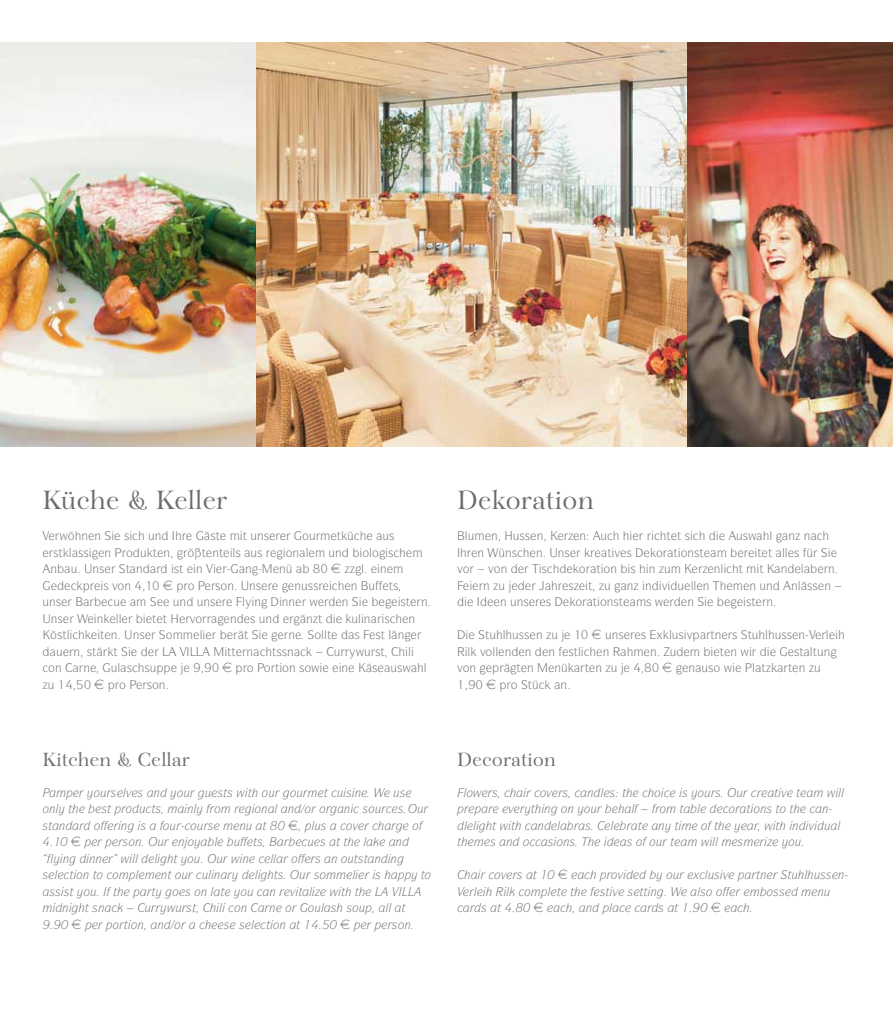
<style>
.page{position:relative;width:893px;height:1021px;background:#fff}
.page>*{position:absolute;margin:0;border:0;box-sizing:border-box;transform-origin:0 0}
.t1{font:27px "Aria Pro";color:#6f6b67}
.t2{font:19.5px "Aria Pro";color:#6f6b67}
.t3{font:12px "Itc Symbol";color:#6f6b67}
.t4{font:italic 12px "Itc Symbol";color:#6f6b67}
.t5{font:12px "Euro font";color:#6f6b67}
</style>
<div class="page">
<img style="left:0;top:43px;width:893px;height:403px">
<h1 class="t1" style="left:43px;top:484px;width:186px">Küche &amp; Keller</h1>
<p class="t3" style="left:124px;top:528px;width:39px">▲ ◆■</p>
<p class="t3" style="left:243px;top:528px;width:28px">▼ ◆■▲</p>
<p class="t3" style="left:53px;top:545px;width:37px">▲▼ ● ▲▲</p>
<p class="t3" style="left:105px;top:545px;width:67px">■ □◆▼■</p>
<p class="t3" style="left:202px;top:545px;width:62px">▼ ■▼ ●▲ ◆▲</p>
<p class="t3" style="left:286px;top:545px;width:24px">□■ ●</p>
<p class="t3" style="left:362px;top:545px;width:33px">□●□ ▲</p>
<p class="t3" style="left:174px;top:561px;width:30px">▲▼ ■</p>
<p class="t3" style="left:245px;top:561px;width:49px">■ ■✓</p>
<p class="t5" style="left:331px;top:562px;width:11px">E</p>
<p class="t3" style="left:103px;top:578px;width:40px">▲ ❖□■ ✔</p>
<p class="t5" style="left:163px;top:578px;width:33px">E □</p>
<p class="t3" style="left:215px;top:578px;width:20px">▲□■</p>
<p class="t3" style="left:294px;top:578px;width:25px">■◆▲▲</p>
<p class="t3" style="left:351px;top:578px;width:49px">■ ◆ ▼▲</p>
<p class="t3" style="left:43px;top:594px;width:20px">◆■▲</p>
<p class="t3" style="left:173px;top:594px;width:44px">◆■ ◆■▲</p>
<p class="t3" style="left:342px;top:594px;width:8px">■</p>
<p class="t3" style="left:401px;top:594px;width:29px">▲▼ ■</p>
<p class="t3" style="left:97px;top:611px;width:26px">■ ●●</p>
<p class="t3" style="left:152px;top:611px;width:51px">▼▼ ★ ❖□</p>
<p class="t3" style="left:230px;top:611px;width:44px">■ ▲ ◆■</p>
<p class="t3" style="left:351px;top:611px;width:40px">◆●■ ▲</p>
<p class="t3" style="left:409px;top:611px;width:8px">■</p>
<p class="t3" style="left:57px;top:627px;width:14px">▲▼●</p>
<p class="t3" style="left:288px;top:627px;width:44px">■ □●●▼</p>
<p class="t3" style="left:355px;top:627px;width:51px">▲ ▲▼ ● ■</p>
<p class="t3" style="left:56px;top:644px;width:42px">◆ ■ ▲▼</p>
<p class="t3" style="left:227px;top:644px;width:28px">▼▼ ■</p>
<p class="t3" style="left:272px;top:644px;width:23px">▼▲▲■</p>
<p class="t3" style="left:334px;top:644px;width:52px">◆ ◆▲▼</p>
<p class="t3" style="left:408px;top:644px;width:4px">●</p>
<p class="t3" style="left:83px;top:660px;width:75px">■ ◆● ▲ ▲◆</p>
<p class="t5" style="left:222px;top:661px;width:90px">E □ □ ▼□■ ▲□</p>
<p class="t3" style="left:342px;top:660px;width:62px">■ ▲ ◆▲</p>
<p class="t3" style="left:424px;top:660px;width:4px">●</p>
<p class="t5" style="left:95px;top:677px;width:33px">E □</p>
<p class="t3" style="left:147px;top:677px;width:20px">▲□■</p>
<h2 class="t2" style="left:43px;top:748px;width:149px">Kitchen &amp; Cellar</h2>
<p class="t4" style="left:93px;top:785px;width:68px">□◆▲●❖▲ ■</p>
<p class="t4" style="left:177px;top:785px;width:128px">□◆ ◆ ▲▼▲ ▼ □◆ □◆</p>
<p class="t4" style="left:324px;top:785px;width:39px">▼ ◆▲■</p>
<p class="t4" style="left:43px;top:801px;width:31px">□■● ▼</p>
<p class="t4" style="left:101px;top:801px;width:61px">▲▼ □ ◆ ▼▲</p>
<p class="t4" style="left:255px;top:801px;width:73px">□■● ■ □ □</p>
<p class="t4" style="left:344px;top:801px;width:39px">■ ▲□◆</p>
<p class="t4" style="left:43px;top:818px;width:24px">▲▼ ■</p>
<p class="t4" style="left:94px;top:818px;width:54px">□ ■ ▲</p>
<p class="t4" style="left:163px;top:818px;width:52px">□◆ □◆ ▲</p>
<p class="t4" style="left:239px;top:818px;width:29px">■◆ ▼</p>
<p class="t5" style="left:288px;top:818px;width:40px">E ●◆▲</p>
<p class="t5" style="left:43px;top:835px;width:40px">✔ E</p>
<p class="t4" style="left:123px;top:834px;width:20px">▲□■</p>
<p class="t4" style="left:158px;top:834px;width:38px">◆ ■□</p>
<p class="t4" style="left:214px;top:834px;width:50px">● ◆ ▼▲</p>
<p class="t4" style="left:307px;top:834px;width:41px">◆ ▲ ▼ ▼</p>
<p class="t4" style="left:363px;top:834px;width:4px">●</p>
<p class="t4" style="left:396px;top:834px;width:8px">■</p>
<p class="t4" style="left:154px;top:851px;width:48px">● ▼ □◆</p>
<p class="t4" style="left:270px;top:851px;width:29px">●● □</p>
<p class="t4" style="left:315px;top:851px;width:83px">▲ ■ □◆▼▲▼ ■ ■</p>
<p class="t4" style="left:43px;top:867px;width:78px">▲ ● ▼□■ ▼□ □</p>
<p class="t4" style="left:136px;top:867px;width:86px">● ■▼ □◆ ◆● ■</p>
<p class="t4" style="left:255px;top:867px;width:30px">● ▼▲</p>
<p class="t4" style="left:299px;top:867px;width:28px">◆ ▲□</p>
<p class="t4" style="left:49px;top:884px;width:49px">▲▲ ▲▼ □◆</p>
<p class="t4" style="left:151px;top:884px;width:74px">▼ □▲ □■ ●▼</p>
<p class="t4" style="left:269px;top:884px;width:44px">■ ❖▼ ●</p>
<p class="t4" style="left:62px;top:900px;width:44px">■ ▼ ▲■</p>
<p class="t4" style="left:145px;top:900px;width:53px">◆ ◆▲▼</p>
<p class="t4" style="left:219px;top:900px;width:30px">● □■</p>
<p class="t4" style="left:308px;top:900px;width:59px">□◆● ▲ ▲□◆</p>
<p class="t4" style="left:385px;top:900px;width:22px">●● ▼</p>
<p class="t5" style="left:72px;top:917px;width:11px">E</p>
<p class="t4" style="left:113px;top:917px;width:70px">□▼□■ ■ □</p>
<p class="t4" style="left:224px;top:917px;width:96px">▲ ▲● ▼□■ ▼ ✔</p>
<p class="t5" style="left:340px;top:917px;width:11px">E</p>
<p class="t4" style="left:392px;top:917px;width:20px">▲□■</p>
<h1 class="t1" style="left:457px;top:484px;width:138px">Dekoration</h1>
<p class="t3" style="left:491px;top:528px;width:54px">■ ★◆▲▲ ■</p>
<p class="t3" style="left:666px;top:528px;width:25px">▼ ▼ ▲</p>
<p class="t3" style="left:769px;top:528px;width:42px">● ■ ■</p>
<p class="t3" style="left:478px;top:545px;width:41px">■ ✓■▲</p>
<p class="t3" style="left:536px;top:545px;width:35px">■ ■▲</p>
<p class="t3" style="left:607px;top:545px;width:26px">▼❖▲</p>
<p class="t3" style="left:656px;top:545px;width:49px">□ ▼ □■▲▼</p>
<p class="t3" style="left:757px;top:545px;width:57px">▼▼ ●●▲ ✓</p>
<p class="t3" style="left:488px;top:561px;width:21px">❖□■</p>
<p class="t3" style="left:579px;top:561px;width:93px">□ ▼□■ ▲ ■ ◆</p>
<p class="t3" style="left:828px;top:561px;width:8px">■</p>
<p class="t3" style="left:568px;top:578px;width:44px">▲ ▼ ◆</p>
<p class="t3" style="left:627px;top:578px;width:84px">■ ■ ❖ ◆●●■</p>
<p class="t3" style="left:749px;top:578px;width:25px">■ ◆■</p>
<p class="t3" style="left:791px;top:578px;width:41px">■● ▲▲ ■</p>
<p class="t3" style="left:500px;top:594px;width:30px">■ ◆■▲</p>
<p class="t3" style="left:546px;top:594px;width:79px">▲ □ ▼ □■▲▼</p>
<p class="t3" style="left:687px;top:594px;width:8px">■</p>
<p class="t3" style="left:746px;top:594px;width:29px">▲▼ ■</p>
<p class="t3" style="left:485px;top:627px;width:74px">▼◆ ● ◆▲▲ ■ ◆</p>
<p class="t5" style="left:592px;top:628px;width:33px">E ◆■▲</p>
<p class="t3" style="left:641px;top:627px;width:53px">▲ ●◆▲ ❖</p>
<p class="t3" style="left:711px;top:627px;width:96px">▼■ ▲ ▼◆ ● ◆▲▲ ■</p>
<p class="t3" style="left:826px;top:627px;width:4px">●</p>
<p class="t3" style="left:468px;top:644px;width:66px">● ❖□●● ■ ■</p>
<p class="t3" style="left:548px;top:644px;width:34px">■ ▲▼●</p>
<p class="t3" style="left:603px;top:644px;width:8px">■</p>
<p class="t3" style="left:794px;top:644px;width:38px">▲▼ ●▼◆■</p>
<p class="t3" style="left:457px;top:660px;width:21px">❖□■</p>
<p class="t3" style="left:585px;top:660px;width:34px">▼ ■ ◆</p>
<p class="t5" style="left:633px;top:661px;width:41px">✔ E</p>
<p class="t3" style="left:688px;top:660px;width:34px">■ ◆▲□</p>
<p class="t3" style="left:788px;top:660px;width:34px">▼ ■ ◆</p>
<p class="t5" style="left:486px;top:677px;width:54px">E □ ▼✓</p>
<p class="t3" style="left:561px;top:677px;width:8px">■</p>
<h2 class="t2" style="left:457px;top:748px;width:100px">Decoration</h2>
<p class="t4" style="left:540px;top:785px;width:30px">□❖ ▲</p>
<p class="t4" style="left:587px;top:785px;width:40px">■●▲ ▼</p>
<p class="t4" style="left:654px;top:785px;width:68px">□ ▲ □◆ ▲</p>
<p class="t4" style="left:774px;top:785px;width:27px">▼❖ ▼</p>
<p class="t4" style="left:508px;top:801px;width:90px">❖ ▼ ■ □■ □◆</p>
<p class="t4" style="left:631px;top:801px;width:70px">● □ ▼ ●</p>
<p class="t4" style="left:728px;top:801px;width:66px">□ ▼ □■▲ ▼□ ▼</p>
<p class="t4" style="left:822px;top:801px;width:8px">■</p>
<p class="t4" style="left:638px;top:818px;width:42px">▼ ■ ▼</p>
<p class="t4" style="left:776px;top:818px;width:66px">▼ ■❖◆●</p>
<p class="t4" style="left:490px;top:834px;width:41px">▲ ■ □</p>
<p class="t4" style="left:548px;top:834px;width:29px">▲ □■▲</p>
<p class="t4" style="left:627px;top:834px;width:49px">▲ □ □◆ ▼</p>
<p class="t4" style="left:494px;top:867px;width:44px">□❖ ▲ ▼</p>
<p class="t5" style="left:558px;top:868px;width:11px">E</p>
<p class="t4" style="left:705px;top:867px;width:25px">●◆▲ ❖</p>
<p class="t4" style="left:787px;top:867px;width:58px">▼◆ ● ◆▲▲ ■</p>
<p class="t4" style="left:474px;top:884px;width:4px">●</p>
<p class="t4" style="left:548px;top:884px;width:28px">● ▼ ▼</p>
<p class="t4" style="left:600px;top:884px;width:59px">▲▼❖ ▲ ▼▼■</p>
<p class="t4" style="left:697px;top:884px;width:27px">●▲□ □</p>
<p class="t4" style="left:766px;top:884px;width:20px">□▲▲</p>
<p class="t4" style="left:481px;top:900px;width:32px">▲ ▼ ✔</p>
<p class="t5" style="left:534px;top:901px;width:11px">E</p>
<p class="t5" style="left:711px;top:901px;width:11px">E</p>
</div>
